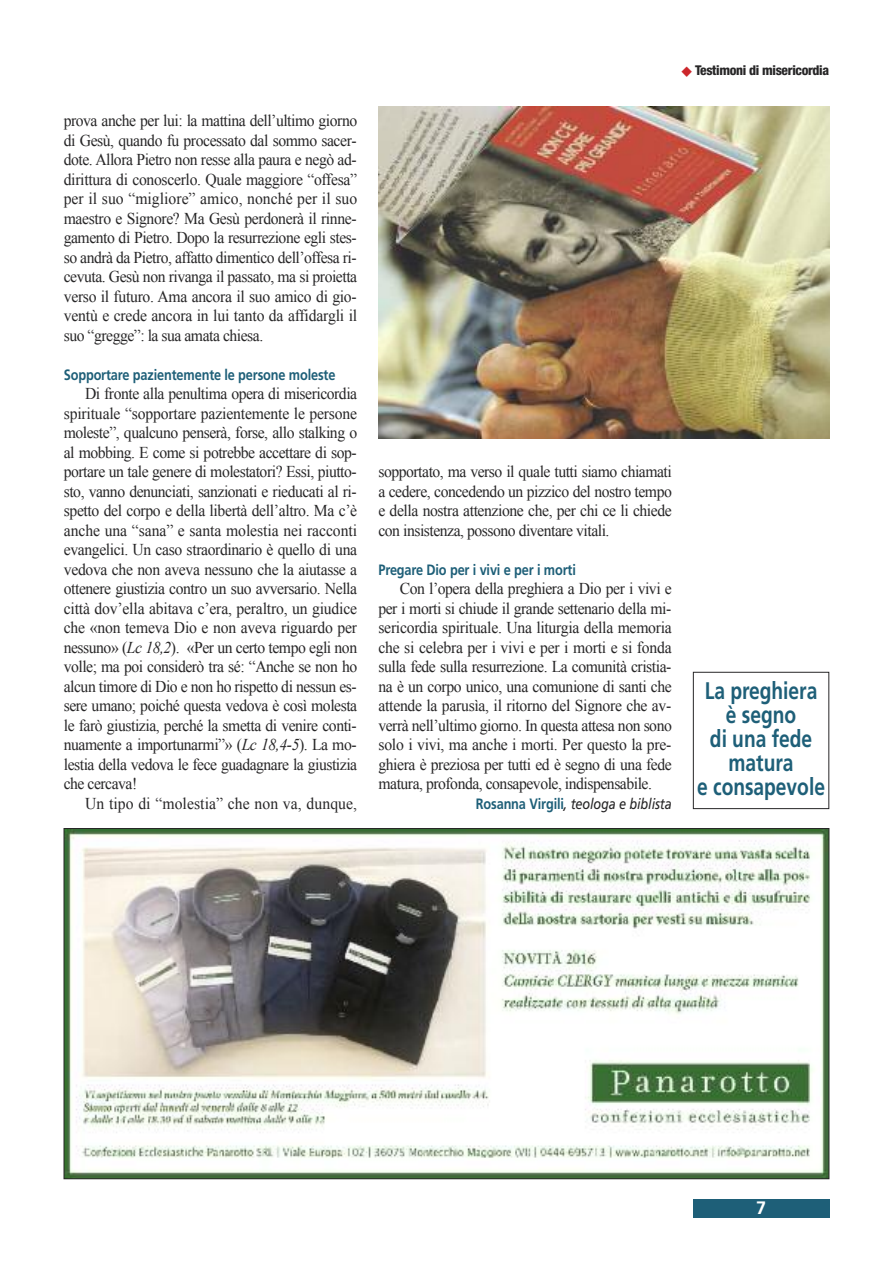
<style>
.page{position:relative;width:893px;height:1263px;background:#fff}
.page>*{position:absolute;margin:0;border:0;box-sizing:border-box;transform-origin:0 0}
.t1{font:700 24px/24px "Frutiger";color:#1e5f78;text-align:center;scale:.8 1}
.t2{font:700 18px "Frutiger";color:#fff}
.t3{font:16.5px/19.5px "Times New Roman";letter-spacing:-.03em;color:#272627;text-align:justify;scale:.95 1}
.t4{font:16.5px "Times New Roman";letter-spacing:.005em;color:#272627;scale:.95 1}
.t5{font:700 15px "Frutiger";letter-spacing:-.01em;color:#1e5f78;scale:.85 1}
.t6{font:italic 15px "Frutiger";letter-spacing:-.01em;color:#272627;scale:.85 1}
.t7{font:800 condensed 13.5px "Helvetica Neue";letter-spacing:-.025em;color:#272627}
.s1{font-style:italic}
.s2{color:#cc262b}
.s3{font-weight:700;font-style:normal;color:#1e5f78}
</style>
<div class="page">
<div style="left:693px;top:1199px;width:136px;height:19px;background:#1e5f78"></div>
<img style="left:66px;top:830px;width:761px;height:347px">
<img style="left:378px;top:107px;width:451px;height:332px">
<div style="left:693px;top:672px;width:136px;height:137px;border:1px solid #272627"></div>
<p class="t3" style="left:64px;top:111px;width:310px">prova anche per lui: la mattina dell’ultimo giorno di Gesù, quando fu processato dal sommo sacer&shy;dote. Allora Pietro non resse alla paura e negò ad&shy;dirittura di conoscerlo. Quale maggiore “offesa” per il suo “migliore” amico, nonché per il suo maestro e Signore? Ma Gesù perdonerà il rinne&shy;gamento di Pietro. Dopo la resurrezione egli stes&shy;so andrà da Pietro, affatto dimentico dell’offesa ri&shy;cevuta. Gesù non rivanga il passato, ma si proietta verso il futuro. Ama ancora il suo amico di gio&shy;ventù e crede ancora in lui tanto da affidargli il suo “gregge”: la sua amata chiesa.</p>
<p class="t5" style="left:64px;top:368px;width:321px">Sopportare pazientemente le persone moleste</p>
<p class="t3" style="left:64px;top:384px;width:310px;text-indent:21px">Di fronte alla penultima opera di misericordia spirituale “sopportare pazientemente le persone moleste”, qualcuno penserà, forse, allo stalking o al mobbing. E come si potrebbe accettare di sop&shy;portare un tale genere di molestatori? Essi, piutto&shy;sto, vanno denunciati, sanzionati e rieducati al ri&shy;spetto del corpo e della libertà dell’altro. Ma c’è anche una “sana” e santa molestia nei racconti evangelici. Un caso straordinario è quello di una vedova che non aveva nessuno che la aiutasse a ottenere giustizia contro un suo avversario. Nella città dov’ella abitava c’era, peraltro, un giudice che «non temeva Dio e non aveva riguardo per nessuno» (<span class="s1">Lc 18,2</span>). «Per un certo tempo egli non volle; ma poi considerò tra sé: “Anche se non ho alcun timore di Dio e non ho rispetto di nessun es&shy;sere umano; poiché questa vedova è così molesta le farò giustizia, perché la smetta di venire conti&shy;nuamente a importunarmi”» (<span class="s1">Lc 18,4-5</span>). La mo&shy;lestia della vedova le fece guadagnare la giustizia che cercava!</p>
<p class="t4" style="left:85px;top:794px;width:288px">Un tipo di “molestia” che non va, dunque,</p>
<p class="t7" style="left:681px;top:65px;width:149px"><span class="s2">◆</span> Testimoni di misericordia</p>
<p class="t3" style="left:378px;top:462px;width:310px">sopportato, ma verso il quale tutti siamo chiamati a cedere, concedendo un pizzico del nostro tempo e della nostra attenzione che, per chi ce li chiede con insistenza, possono diventare vitali.</p>
<p class="t5" style="left:378px;top:563px;width:234px">Pregare Dio per i vivi e per i morti</p>
<p class="t3" style="left:378px;top:579px;width:310px;text-indent:21px">Con l’opera della preghiera a Dio per i vivi e per i morti si chiude il grande settenario della mi&shy;sericordia spirituale. Una liturgia della memoria che si celebra per i vivi e per i morti e si fonda sulla fede sulla resurrezione. La comunità cristia&shy;na è un corpo unico, una comunione di santi che attende la parusìa, il ritorno del Signore che av&shy;verrà nell’ultimo giorno. In questa attesa non sono solo i vivi, ma anche i morti. Per questo la pre&shy;ghiera è preziosa per tutti ed è segno di una fede matura, profonda, consapevole, indispensabile.</p>
<p class="t6" style="left:476px;top:797px;width:232px"><span class="s3">Rosanna Virgili</span>, teologa e biblista</p>
<h1 class="t1" style="left:697px;top:680px;width:161px">La preghiera è segno<br>di una fede matura<br>e consapevole</h1>
<p class="t2" style="left:756px;top:1201px;width:12px">7</p>
</div>
